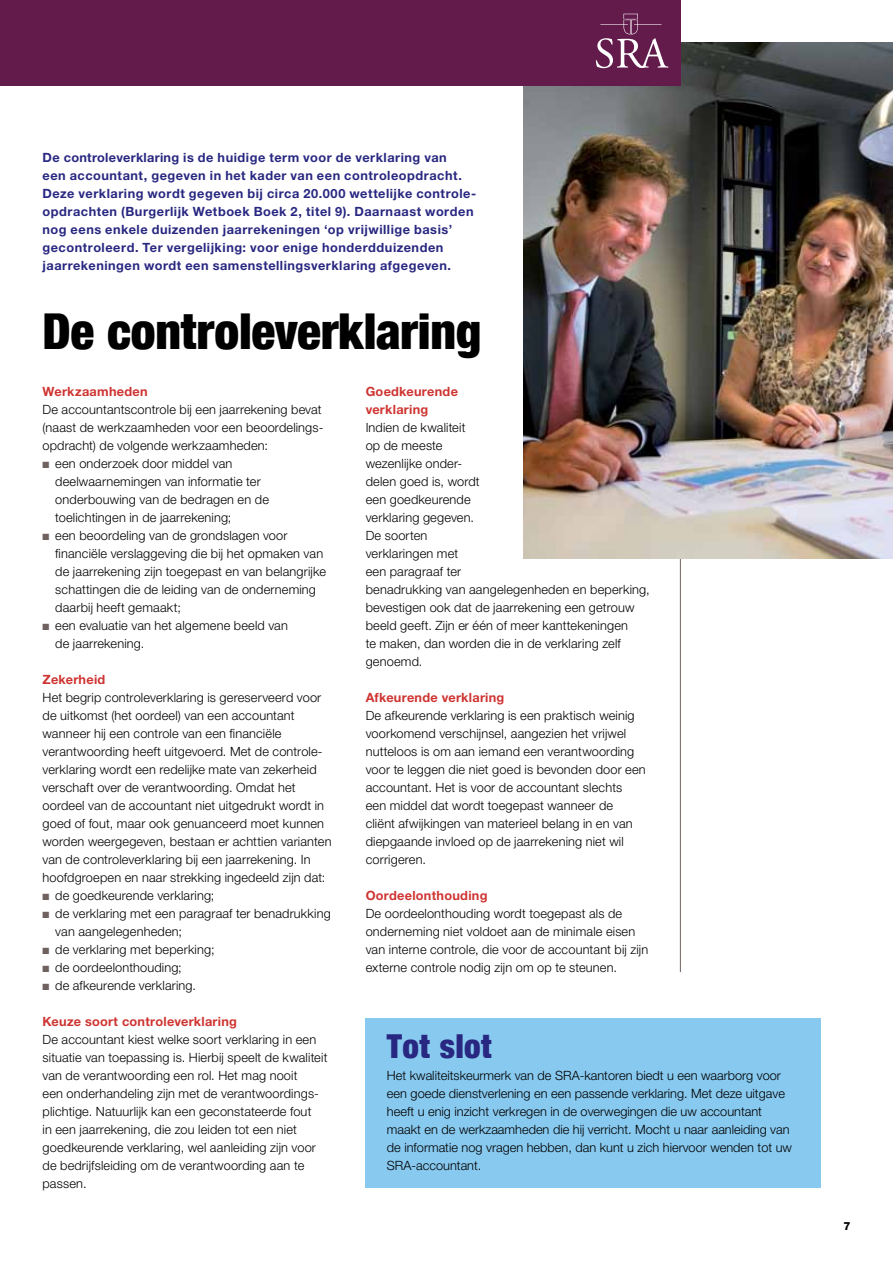
<style>
.page{position:relative;width:893px;height:1263px;background:#fff}
.page>*{position:absolute;margin:0;border:0;box-sizing:border-box;transform-origin:0 0}
.t1{font:900 condensed 49.5px "Helvetica Neue";letter-spacing:-.005em;color:#000}
.t2{font:900 condensed 33px "Helvetica Neue";letter-spacing:.01em;color:#282781}
.t3{font:300 12.75px/18px "Helvetica Neue LT";letter-spacing:.015em;color:#000}
.t4{font:700 12.75px/18px "Helvetica Neue";letter-spacing:.04em;color:#282781}
.t5{font:700 12.75px/18px "Helvetica Neue";letter-spacing:.02em;color:#ce3431}
.t6{font:800 11.25px "Helvetica Neue";color:#000}
.s1{color:#6e615e}
</style>
<div class="page">
<hr style="left:680px;top:0;width:1px;height:972px;background:#6e615e">
<img style="left:523px;top:43px;width:370px;height:515px">
<div style="left:0;top:0;width:680px;height:85px;background:#621b4b"></div>
<div style="left:366px;top:1018px;width:455px;height:170px;background:#88c9ef"></div>
<svg style="left:596px;top:14px;width:72px;height:54px"></svg>
<p class="t4" style="left:43px;top:148px;width:434px">De controleverklaring is de huidige term voor de verklaring van<br>een accountant, gegeven in het kader van een controleopdracht.<br>Deze verklaring wordt gegeven bij circa 20.000 wettelijke controle&shy;opdrachten (Burgerlijk Wetboek Boek 2, titel 9). Daarnaast worden nog eens enkele duizenden jaarrekeningen ‘op vrijwillige basis’ gecontroleerd. Ter vergelijking: voor enige honderdduizenden jaarrekeningen wordt een samenstellingsverklaring afgegeven.</p>
<h1 class="t1" style="left:43px;top:290px;width:440px">De controleverklaring</h1>
<p class="t5" style="left:43px;top:382px;width:107px">Werkzaamheden</p>
<p class="t3" style="left:43px;top:400px;width:281px;text-align:justify">De accountantscontrole bij een jaarrekening bevat (naast de werkzaamheden voor een beoordelings&shy;opdracht) de volgende werkzaamheden:</p>
<p class="t3" style="left:55px;top:454px;width:215px;text-indent:-13px"><span class="s1">■</span> een onderzoek door middel van deelwaarnemingen van informatie ter onderbouwing van de bedragen en de toelichtingen in de jaarrekening;</p>
<p class="t3" style="left:55px;top:526px;width:272px;text-indent:-13px"><span class="s1">■</span> een beoordeling van de grondslagen voor financiële verslaggeving die bij het opmaken van de jaarrekening zijn toegepast en van belangrijke schattingen die de leiding van de onderneming daarbij heeft gemaakt;</p>
<p class="t3" style="left:55px;top:616px;width:234px;text-indent:-13px"><span class="s1">■</span> een evaluatie van het algemene beeld van de jaarrekening.</p>
<p class="t5" style="left:43px;top:670px;width:64px">Zekerheid</p>
<p class="t3" style="left:43px;top:688px;width:291px">Het begrip controleverklaring is gereserveerd voor de uitkomst (het oordeel) van een accountant wanneer hij een controle van een financiële verantwoording heeft uitgevoerd. Met de controle&shy;verklaring wordt een redelijke mate van zekerheid verschaft over de verantwoording. Omdat het oordeel van de accountant niet uitgedrukt wordt in goed of fout, maar ook genuanceerd moet kunnen worden weergegeven, bestaan er achttien varianten van de controleverklaring bij een jaarrekening. In hoofdgroepen en naar strekking ingedeeld zijn dat:</p>
<p class="t3" style="left:43px;top:886px;width:174px"><span class="s1">■</span> de goedkeurende verklaring;</p>
<p class="t3" style="left:55px;top:904px;width:277px;text-indent:-13px"><span class="s1">■</span> de verklaring met een paragraaf ter benadrukking van aangelegenheden;</p>
<p class="t3" style="left:43px;top:940px;width:174px"><span class="s1">■</span> de verklaring met beperking;</p>
<p class="t3" style="left:43px;top:958px;width:141px"><span class="s1">■</span> de oordeelonthouding;</p>
<p class="t3" style="left:43px;top:976px;width:155px"><span class="s1">■</span> de afkeurende verklaring.</p>
<p class="t5" style="left:43px;top:1012px;width:196px">Keuze soort controleverklaring</p>
<p class="t3" style="left:43px;top:1030px;width:286px">De accountant kiest welke soort verklaring in een situatie van toepassing is. Hierbij speelt de kwaliteit van de verantwoording een rol. Het mag nooit<br>een onderhandeling zijn met de verantwoordings&shy;plichtige. Natuurlijk kan een geconstateerde fout<br>in een jaarrekening, die zou leiden tot een niet goedkeurende verklaring, wel aanleiding zijn voor de bedrijfsleiding om de verantwoording aan te passen.</p>
<p class="t5" style="left:366px;top:382px;width:94px">Goedkeurende verklaring</p>
<p class="t3" style="left:366px;top:418px;width:286px">Indien de kwaliteit<br>op de meeste<br>wezenlijke onder-<br>delen goed is, wordt<br>een goedkeurende<br>verklaring gegeven.<br>De soorten<br>verklaringen met<br>een paragraaf ter<br>benadrukking van aangelegenheden en beperking, bevestigen ook dat de jaarrekening een getrouw beeld geeft. Zijn er één of meer kanttekeningen<br>te maken, dan worden die in de verklaring zelf genoemd.</p>
<p class="t5" style="left:366px;top:688px;width:140px">Afkeurende verklaring</p>
<p class="t3" style="left:366px;top:706px;width:282px">De afkeurende verklaring is een praktisch weinig voorkomend verschijnsel, aangezien het vrijwel nutteloos is om aan iemand een verantwoording voor te leggen die niet goed is bevonden door een accountant. Het is voor de accountant slechts een middel dat wordt toegepast wanneer de<br>cliënt afwijkingen van materieel belang in en van diepgaande invloed op de jaarrekening niet wil corrigeren.</p>
<p class="t5" style="left:366px;top:886px;width:123px">Oordeelonthouding</p>
<p class="t3" style="left:366px;top:904px;width:284px">De oordeelonthouding wordt toegepast als de onderneming niet voldoet aan de minimale eisen van interne controle, die voor de accountant bij zijn externe controle nodig zijn om op te steunen.</p>
<h2 class="t2" style="left:387px;top:1019px;width:106px">Tot slot</h2>
<p class="t3" style="left:387px;top:1066px;width:407px">Het kwaliteitskeurmerk van de SRA-kantoren biedt u een waarborg voor een goede dienstverlening en een passende verklaring. Met deze uitgave heeft u enig inzicht verkregen in de overwegingen die uw accountant maakt en de werkzaamheden die hij verricht. Mocht u naar aanleiding van de informatie nog vragen hebben, dan kunt u zich hiervoor wenden tot uw SRA-accountant.</p>
<p class="t6" style="left:843px;top:1220px;width:9px">7</p>
</div>
